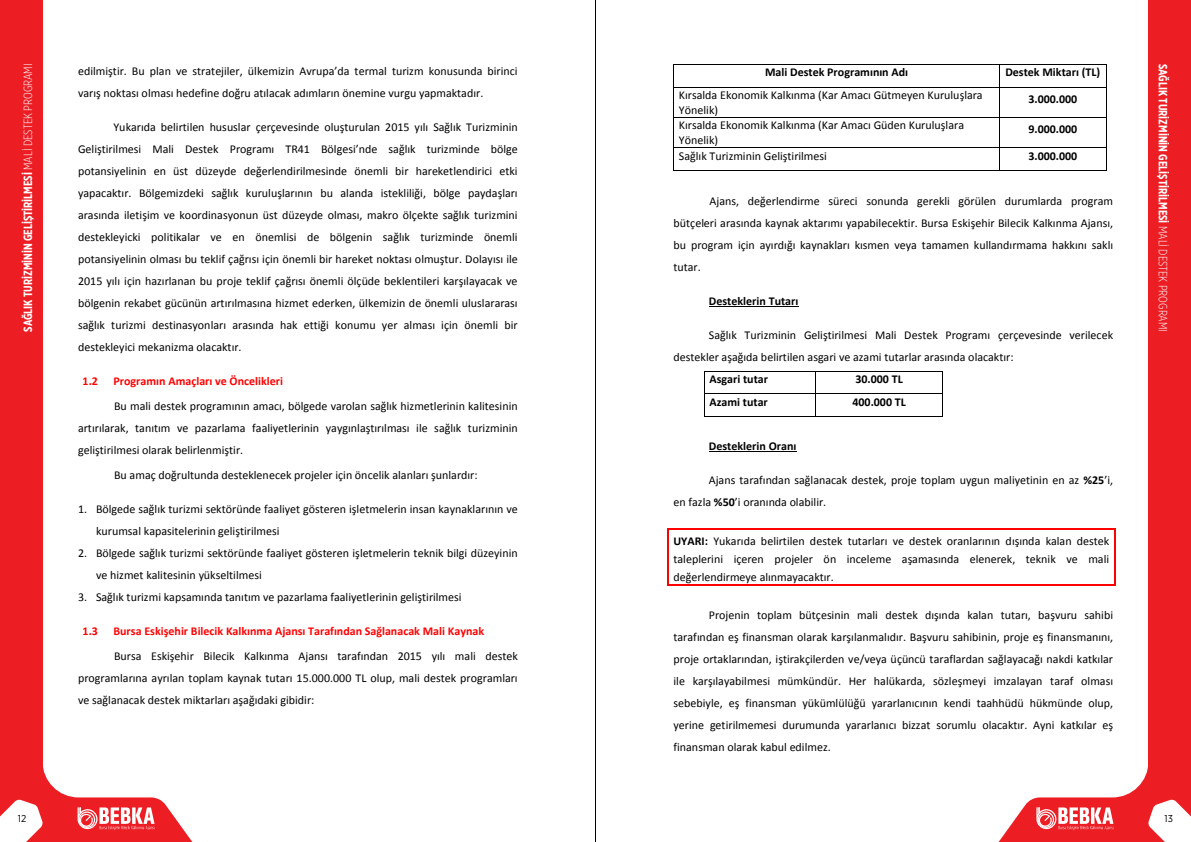
<style>
.page{position:relative;width:1191px;height:842px;background:#fff}
.page>*{position:absolute;margin:0;border:0;box-sizing:border-box;transform-origin:0 0}
.t1{font:12px/22px "Calibri";color:#000}
.t2{font:700 12px "Calibri";color:#000}
.t3{font:700 12px "Calibri";color:#f00}
.t4{font:700 12px "Gotham X Narrow";color:#fff}
.t5{font:10px "Gotham Narrow";color:#000}
.s1{font-weight:300}
.s2{font-weight:700}
</style>
<div class="page">
<hr style="left:674px;top:64px;width:325px;height:1px;background:#000">
<hr style="left:1000px;top:64px;width:105px;height:1px;background:#000">
<hr style="left:674px;top:87px;width:325px;height:1px;background:#000">
<hr style="left:1000px;top:87px;width:105px;height:1px;background:#000">
<hr style="left:674px;top:117px;width:325px;height:1px;background:#000">
<hr style="left:1000px;top:117px;width:105px;height:1px;background:#000">
<hr style="left:674px;top:147px;width:325px;height:1px;background:#000">
<hr style="left:1000px;top:147px;width:105px;height:1px;background:#000">
<svg style="left:673px;top:64px;width:1px;height:107px"></svg>
<hr style="left:674px;top:170px;width:325px;height:1px;background:#000">
<svg style="left:999px;top:64px;width:1px;height:107px"></svg>
<hr style="left:1000px;top:170px;width:105px;height:1px;background:#000">
<hr style="left:709px;top:306px;width:89px;height:1px;background:#000">
<hr style="left:704px;top:371px;width:111px;height:1px;background:#000">
<hr style="left:815px;top:371px;width:127px;height:1px;background:#000">
<hr style="left:704px;top:394px;width:111px;height:1px;background:#000">
<hr style="left:815px;top:394px;width:127px;height:1px;background:#000">
<svg style="left:704px;top:372px;width:1px;height:44px"></svg>
<hr style="left:704px;top:416px;width:111px;height:1px;background:#000">
<svg style="left:815px;top:372px;width:1px;height:44px"></svg>
<hr style="left:815px;top:416px;width:127px;height:1px;background:#000">
<svg style="left:942px;top:371px;width:1px;height:46px"></svg>
<hr style="left:709px;top:451px;width:87px;height:1px;background:#000">
<hr style="left:669px;top:528px;width:445px;height:2px;background:#f00">
<hr style="left:667px;top:530px;width:2px;height:54px;background:#f00">
<hr style="left:669px;top:584px;width:445px;height:1px;background:#f00">
<hr style="left:1114px;top:530px;width:1px;height:54px;background:#f00">
<div style="left:0;top:0;width:43px;height:842px;background:#ed1d24"></div>
<div style="left:1148px;top:0;width:43px;height:842px;background:#ed1d24"></div>
<svg style="left:0;top:767px;width:193px;height:75px"></svg>
<svg style="left:998px;top:767px;width:193px;height:75px"></svg>
<hr style="left:595px;top:0;width:1px;height:842px;background:#000">
<p class="t4" style="left:21px;top:332px;width:269px;rotate:-90deg">SAĞLIK TURİZMİNİN GELİŞTİRİLMESİ <span class="s1">MALİ DESTEK PROGRAMI</span></p>
<p class="t4" style="left:1170px;top:64px;width:269px;rotate:90deg">SAĞLIK TURİZMİNİN GELİŞTİRİLMESİ <span class="s1">MALİ DESTEK PROGRAMI</span></p>
<p class="t1" style="left:78px;top:60px;width:441px">edilmiştir. Bu plan ve stratejiler, ülkemizin Avrupa’da termal turizm konusunda birinci varış noktası olması hedefine doğru atılacak adımların önemine vurgu yapmaktadır.</p>
<p class="t1" style="left:78px;top:116px;width:441px;text-align:justify;text-indent:35px">Yukarıda belirtilen hususlar çerçevesinde oluşturulan 2015 yılı Sağlık Turizminin Geliştirilmesi Mali Destek Programı TR41 Bölgesi’nde sağlık turizminde bölge potansiyelinin en üst düzeyde değerlendirilmesinde önemli bir hareketlendirici etki yapacaktır. Bölgemizdeki sağlık kuruluşlarının bu alanda istekliliği, bölge paydaşları arasında iletişim ve koordinasyonun üst düzeyde olması, makro ölçekte sağlık turizmini destekleyicki politikalar ve en önemlisi de bölgenin sağlık turizminde önemli potansiyelinin olması bu teklif çağrısı için önemli bir hareket noktası olmuştur. Dolayısı ile 2015 yılı için hazırlanan bu proje teklif çağrısı önemli ölçüde beklentileri karşılayacak ve bölgenin rekabet gücünün artırılmasına hizmet ederken, ülkemizin de önemli uluslararası sağlık turizmi destinasyonları arasında hak ettiği konumu yer alması için önemli bir destekleyici mekanizma olacaktır.</p>
<p class="t3" style="left:83px;top:373px;width:17px">1.2</p>
<p class="t3" style="left:113px;top:373px;width:171px">Programın Amaçları ve Öncelikleri</p>
<p class="t1" style="left:78px;top:395px;width:441px;text-align:justify;text-indent:36px">Bu mali destek programının amacı, bölgede varolan sağlık hizmetlerinin kalitesinin artırılarak, tanıtım ve pazarlama faaliyetlerinin yaygınlaştırılması ile sağlık turizminin geliştirilmesi olarak belirlenmiştir.</p>
<p class="t1" style="left:114px;top:464px;width:365px">Bu amaç doğrultunda desteklenecek projeler için öncelik alanları şunlardır:</p>
<p class="t1" style="left:96px;top:498px;width:423px;text-indent:-18px">1. Bölgede sağlık turizmi sektöründe faaliyet gösteren işletmelerin insan kaynaklarının ve kurumsal kapasitelerinin geliştirilmesi</p>
<p class="t1" style="left:96px;top:542px;width:423px;text-indent:-18px">2. Bölgede sağlık turizmi sektöründe faaliyet gösteren işletmelerin teknik bilgi düzeyinin ve hizmet kalitesinin yükseltilmesi</p>
<p class="t1" style="left:78px;top:586px;width:385px">3. Sağlık turizmi kapsamında tanıtım ve pazarlama faaliyetlerinin geliştirilmesi</p>
<p class="t3" style="left:83px;top:623px;width:17px">1.3</p>
<p class="t3" style="left:113px;top:623px;width:372px">Bursa Eskişehir Bilecik Kalkınma Ajansı Tarafından Sağlanacak Mali Kaynak</p>
<p class="t1" style="left:78px;top:645px;width:441px;text-align:justify;text-indent:36px">Bursa Eskişehir Bilecik Kalkınma Ajansı tarafından 2015 yılı mali destek programlarına ayrılan toplam kaynak tutarı 15.000.000 TL olup, mali destek programları ve sağlanacak destek miktarları aşağıdaki gibidir:</p>
<p class="t2" style="left:765px;top:65px;width:144px">Mali Destek Programının Adı</p>
<p class="t2" style="left:1005px;top:65px;width:96px">Destek Miktarı (TL)</p>
<p class="t1" style="left:679px;top:88px;width:305px;line-height:14.8px">Kırsalda Ekonomik Kalkınma (Kar Amacı Gütmeyen Kuruluşlara<br>Yönelik)</p>
<p class="t2" style="left:1028px;top:91px;width:51px">3.000.000</p>
<p class="t1" style="left:679px;top:118px;width:287px;line-height:14.6px">Kırsalda Ekonomik Kalkınma (Kar Amacı Güden Kuruluşlara<br>Yönelik)</p>
<p class="t2" style="left:1028px;top:121px;width:51px">9.000.000</p>
<p class="t1" style="left:679px;top:145px;width:150px">Sağlık Turizminin Geliştirilmesi</p>
<p class="t2" style="left:1028px;top:148px;width:51px">3.000.000</p>
<p class="t1" style="left:673px;top:190px;width:441px;text-align:justify;text-indent:36px">Ajans, değerlendirme süreci sonunda gerekli görülen durumlarda program bütçeleri arasında kaynak aktarımı yapabilecektir. Bursa Eskişehir Bilecik Kalkınma Ajansı, bu program için ayırdığı kaynakları kısmen veya tamamen kullandırmama hakkını saklı tutar.</p>
<p class="t2" style="left:709px;top:293px;width:91px">Desteklerin Tutarı</p>
<p class="t1" style="left:673px;top:324px;width:441px;text-indent:35px">Sağlık Turizminin Geliştirilmesi Mali Destek Programı çerçevesinde verilecek destekler aşağıda belirtilen asgari ve azami tutarlar arasında olacaktır:</p>
<p class="t2" style="left:709px;top:371px;width:60px">Asgari tutar</p>
<p class="t2" style="left:855px;top:371px;width:49px">30.000 TL</p>
<p class="t2" style="left:709px;top:394px;width:60px">Azami tutar</p>
<p class="t2" style="left:852px;top:394px;width:55px">400.000 TL</p>
<p class="t2" style="left:709px;top:438px;width:89px">Desteklerin Oranı</p>
<p class="t1" style="left:673px;top:469px;width:441px;text-indent:35px">Ajans tarafından sağlanacak destek, proje toplam uygun maliyetinin en az <span class="s2">%25</span>’i, en fazla <span class="s2">%50</span>’i oranında olabilir.</p>
<p class="t1" style="left:673px;top:532px;width:437px;line-height:18px;text-align:justify"><span class="s2">UYARI:</span> Yukarıda belirtilen destek tutarları ve destek oranlarının dışında kalan destek taleplerini içeren projeler ön inceleme aşamasında elenerek, teknik ve mali değerlendirmeye alınmayacaktır.</p>
<p class="t1" style="left:673px;top:604px;width:441px;text-align:justify;text-indent:35px">Projenin toplam bütçesinin mali destek dışında kalan tutarı, başvuru sahibi tarafından eş finansman olarak karşılanmalıdır. Başvuru sahibinin, proje eş finansmanını, proje ortaklarından, iştirakçilerden ve/veya üçüncü taraflardan sağlayacağı nakdi katkılar ile karşılayabilmesi mümkündür. Her halükarda, sözleşmeyi imzalayan taraf olması sebebiyle, eş finansman yükümlülüğü yararlanıcının kendi taahhüdü hükmünde olup, yerine getirilmemesi durumunda yararlanıcı bizzat sorumlu olacaktır. Ayni katkılar eş finansman olarak kabul edilmez.</p>
<p class="t5" style="left:18px;top:812px;width:10px">12</p>
<p class="t5" style="left:1164px;top:812px;width:10px">13</p>
</div>
